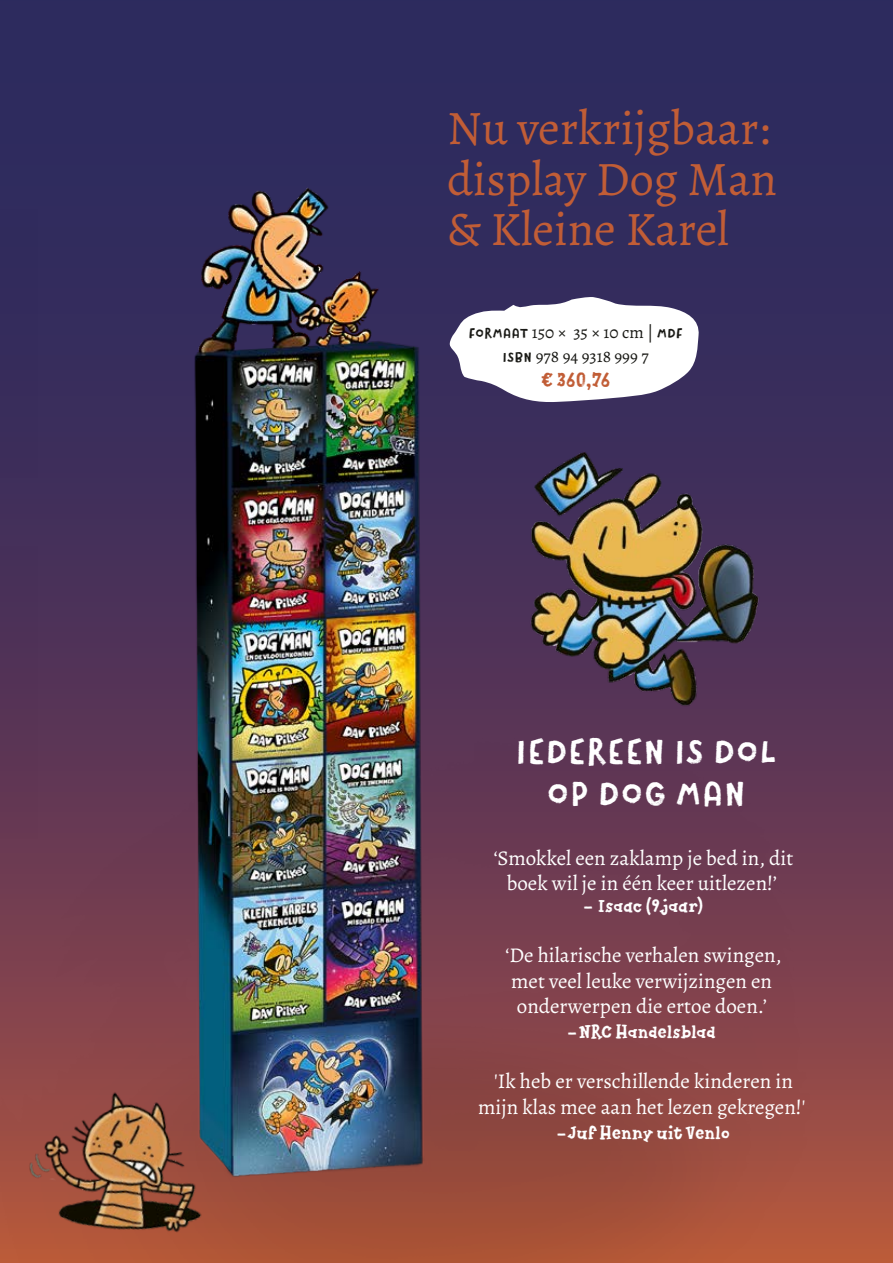
<style>
.page{position:relative;width:893px;height:1263px;background:#2e2b5e}
.page>*{position:absolute;margin:0;border:0;box-sizing:border-box;transform-origin:0 0}
.t1{font:48.3px/51px "Alegreya";color:#c15d36}
.t2{font:34.5px/41.4px "Canvas Text Sans";letter-spacing:.05em;color:#fff;text-align:center}
.t3{font:21px/25.2px "Alegreya";color:#fff;text-align:center}
.t4{font:21px "Canvas Text Serif";color:#c15d36}
.t5{font:18px "Canvas Text Serif";letter-spacing:-.01em;color:#fff}
.t6{font:17.25px/24px "Alegreya";color:#191915;text-align:center}
.s1{font-family:"Canvas Text Sans";font-size:13.5px}
</style>
<div class="page">
<img style="left:0;top:187px;width:893px;height:1076px">
<img style="left:0;top:209px;width:38px;height:269px">
<img style="left:0;top:547px;width:38px;height:237px">
<img style="left:468px;top:385px;width:313px;height:371px">
<img style="left:0;top:784px;width:239px;height:479px">
<svg style="left:447px;top:297px;width:253px;height:106px"></svg>
<h1 class="t1" style="left:447px;top:102px;width:331px">Nu verkrijgbaar: display Dog Man &amp; Kleine Karel</h1>
<p class="t6" style="left:469px;top:320px;width:215px"><span class="s1">FORMAAT</span> 150 × 35 × 10 cm | <span class="s1">MDF<br>ISBN</span> 978 94 9318 999 7</p>
<p class="t4" style="left:541px;top:367px;width:71px">€ 360,76</p>
<h2 class="t2" style="left:516px;top:732px;width:261px">IEDEREEN IS DOL<br>OP DOG MAN</h2>
<p class="t3" style="left:494px;top:845px;width:301px">‘Smokkel een zaklamp je bed in, dit boek wil je in één keer uitlezen!’</p>
<p class="t5" style="left:583px;top:895px;width:121px">– Isaac (9jaar)</p>
<p class="t3" style="left:506px;top:943px;width:278px;text-align:left">‘De hilarische verhalen swingen, met veel leuke verwijzingen en onderwerpen die ertoe doen.’</p>
<p class="t5" style="left:567px;top:1021px;width:150px">– NRC Handelsblad</p>
<p class="t3" style="left:478px;top:1069px;width:329px">'Ik heb er verschillende kinderen in mijn klas mee aan het lezen gekregen!'</p>
<p class="t5" style="left:557px;top:1122px;width:175px">– Juf Henny uit Venlo</p>
</div>
